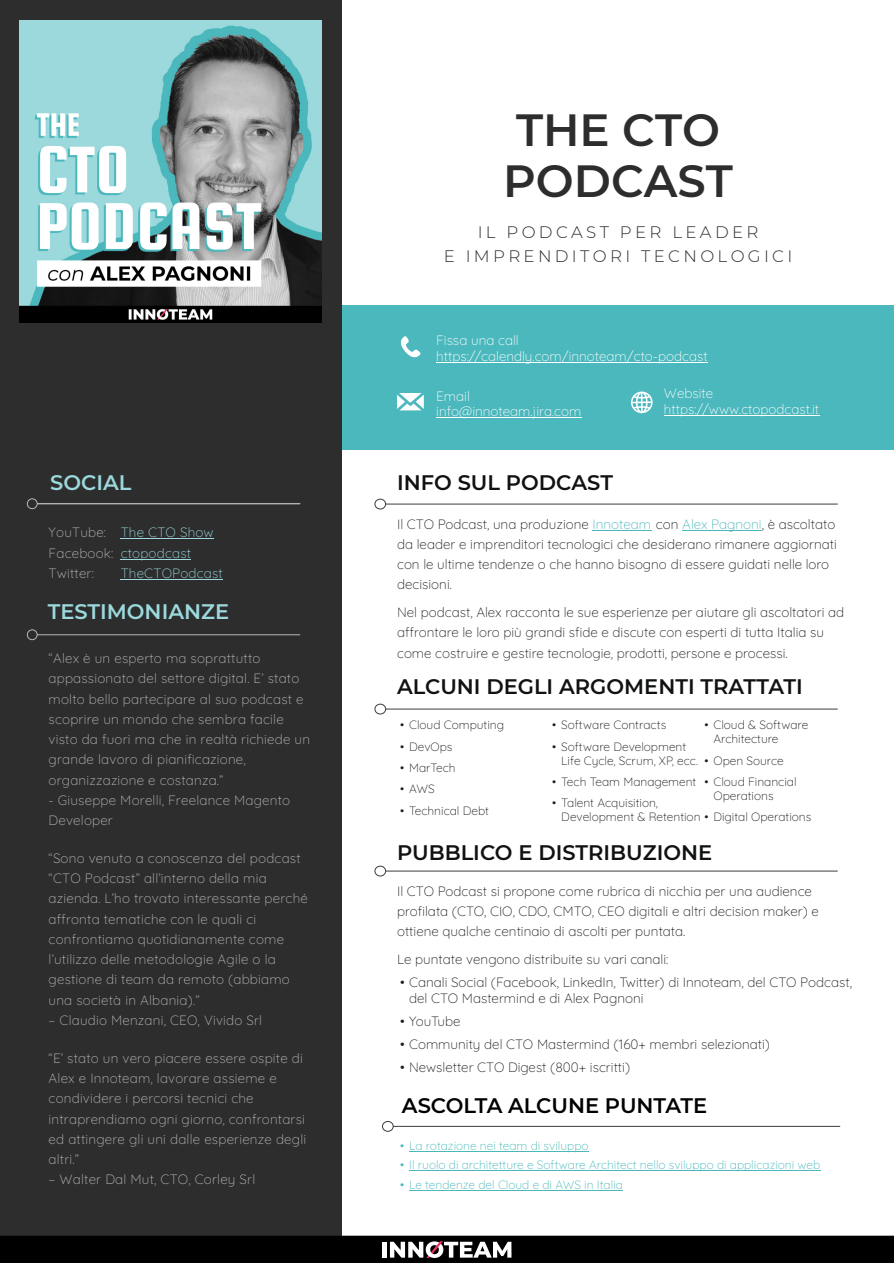
<style>
.page{position:relative;width:894px;height:1263px;background:#fff}
.page>*{position:absolute;margin:0;border:0;box-sizing:border-box;transform-origin:0 0}
.t1{font:600 45px/51.3px "Montserrat";color:#2d2d2e}
.t2{font:600 21px "Montserrat";color:#101112}
.t3{font:600 21px "Montserrat";color:#000}
.t4{font:600 21px "Montserrat";color:#9cd9dc}
.t5{font:300 16.65px/24.9px "Montserrat";letter-spacing:.2em;color:#2d2d2e;text-align:center}
.t6{font:300 13.5px/20.2px "Quicksand";letter-spacing:.015em;color:#b8b7b6}
.t7{font:300 13.5px/20.2px "Quicksand";color:#1d1d1b}
.t8{font:300 13.5px "Quicksand";color:#fff}
.t9{font:300 13.5px "Quicksand";letter-spacing:.015em;color:#9cd9dc}
.t10{font:300 12px/13.8px "Quicksand";color:#1d1d1b}
.t11{font:300 12px "Quicksand";color:#4ab7ba}
.s1{color:#9cd9dc}
.s2{color:#4ab7ba}
</style>
<div class="page">
<div style="left:342px;top:306px;width:551px;height:144px;background:#4bb8bd"></div>
<div style="left:0;top:0;width:341px;height:1263px;background:#2d2d2e"></div>
<img style="left:20px;top:20px;width:302px;height:302px">
<hr style="left:592px;top:530px;width:60px;height:1px;background:#4ab7ba">
<hr style="left:682px;top:530px;width:79px;height:1px;background:#4ab7ba">
<hr style="left:121px;top:539px;width:93px;height:1px;background:#9cd9dc">
<hr style="left:121px;top:559px;width:70px;height:1px;background:#9cd9dc">
<hr style="left:121px;top:579px;width:102px;height:1px;background:#9cd9dc">
<hr style="left:436px;top:362px;width:271px;height:1px;background:#fff">
<hr style="left:436px;top:417px;width:145px;height:1px;background:#fff">
<svg style="left:400px;top:336px;width:20px;height:21px"></svg>
<svg style="left:397px;top:393px;width:26px;height:17px"></svg>
<div style="left:27px;top:498px;width:11px;height:11px;border:1px solid #b8b7b6;border-radius:50%"></div>
<hr style="left:37px;top:634px;width:263px;height:1px;background:#b8b7b6">
<div style="left:27px;top:629px;width:11px;height:11px;border:1px solid #b8b7b6;border-radius:50%"></div>
<hr style="left:37px;top:503px;width:263px;height:1px;background:#b8b7b6">
<hr style="left:409px;top:1151px;width:179px;height:1px;background:#4ab7ba">
<hr style="left:409px;top:1170px;width:410px;height:1px;background:#4ab7ba">
<hr style="left:409px;top:1190px;width:213px;height:1px;background:#4ab7ba">
<hr style="left:393px;top:1126px;width:446px;height:1px;background:#3d3d3d">
<div style="left:382px;top:1121px;width:11px;height:11px;border:1px solid #3d3d3d;border-radius:50%"></div>
<hr style="left:385px;top:504px;width:452px;height:1px;background:#3d3d3d">
<div style="left:374px;top:499px;width:12px;height:10px;border:1px solid #3d3d3d;border-radius:50%"></div>
<hr style="left:385px;top:871px;width:452px;height:1px;background:#3d3d3d">
<div style="left:374px;top:866px;width:12px;height:10px;border:1px solid #3d3d3d;border-radius:50%"></div>
<hr style="left:385px;top:709px;width:452px;height:1px;background:#3d3d3d">
<div style="left:374px;top:704px;width:12px;height:10px;border:1px solid #3d3d3d;border-radius:50%"></div>
<div style="left:0;top:1236px;width:893px;height:27px;background:#000"></div>
<hr style="left:382px;top:1242px;width:4px;height:16px;background:#fff">
<svg style="left:390px;top:1241px;width:121px;height:17px"></svg>
<hr style="left:663px;top:415px;width:155px;height:1px;background:#fff">
<svg style="left:630px;top:392px;width:22px;height:21px"></svg>
<h1 class="t1" style="left:503px;top:104px;width:231px">THE CTO<br>PODCAST</h1>
<p class="t5" style="left:443px;top:219px;width:350px">IL PODCAST PER LEADER<br>E IMPRENDITORI TECNOLOGICI</p>
<p class="t8" style="left:436px;top:332px;width:84px">Fissa una call</p>
<p class="t8" style="left:436px;top:347px;width:273px">https://calendly.com/innoteam/cto-podcast</p>
<p class="t8" style="left:436px;top:387px;width:35px">Email</p>
<p class="t8" style="left:436px;top:402px;width:147px">info@innoteam.jira.com</p>
<h2 class="t4" style="left:50px;top:470px;width:83px">SOCIAL</h2>
<h2 class="t2" style="left:397px;top:469px;width:217px">INFO SUL PODCAST</h2>
<p class="t8" style="left:663px;top:385px;width:51px">Website</p>
<p class="t8" style="left:663px;top:400px;width:157px">https://www.ctopodcast.it</p>
<p class="t6" style="left:49px;top:522px;width:166px">YouTube: <span class="s1">The CTO Show<br></span>Facebook: <span class="s1">ctopodcast<br></span>Twitter:</p>
<p class="t9" style="left:121px;top:564px;width:104px">TheCTOPodcast</p>
<h2 class="t4" style="left:48px;top:599px;width:183px">TESTIMONIANZE</h2>
<p class="t6" style="left:49px;top:648px;width:263px">“Alex è un esperto ma soprattutto appassionato del settore digital. E’ stato molto bello partecipare al suo podcast e scoprire un mondo che sembra facile visto da fuori ma che in realtà richiede un grande lavoro di pianificazione, organizzazione e costanza.”</p>
<p class="t6" style="left:49px;top:790px;width:243px">- Giuseppe Morelli, Freelance Magento<br>Developer</p>
<p class="t6" style="left:49px;top:848px;width:261px">“Sono venuto a conoscenza del podcast “CTO Podcast” all’interno della mia azienda. L’ho trovato interessante perché affronta tematiche con le quali ci confrontiamo quotidianamente come l’utilizzo delle metodologie Agile o la gestione di team da remoto (abbiamo una società in Albania).”</p>
<p class="t6" style="left:49px;top:1010px;width:215px">– Claudio Menzani, CEO, Vivido Srl</p>
<p class="t6" style="left:49px;top:1048px;width:259px">“E’ stato un vero piacere essere ospite di Alex e Innoteam, lavorare assieme e condividere i percorsi tecnici che intraprendiamo ogni giorno, confrontarsi ed attingere gli uni dalle esperienze degli altri.”</p>
<p class="t6" style="left:49px;top:1169px;width:208px">– Walter Dal Mut, CTO, Corley Srl</p>
<p class="t7" style="left:397px;top:513px;width:441px">Il CTO Podcast, una produzione <span class="s2">Innoteam</span> con <span class="s2">Alex Pagnoni</span>, è ascoltato da leader e imprenditori tecnologici che desiderano rimanere aggiornati con le ultime tendenze o che hanno bisogno di essere guidati nelle loro decisioni.</p>
<p class="t7" style="left:397px;top:602px;width:448px">Nel podcast, Alex racconta le sue esperienze per aiutare gli ascoltatori ad affrontare le loro più grandi sfide e discute con esperti di tutta Italia su come costruire e gestire tecnologie, prodotti, persone e processi.</p>
<h2 class="t2" style="left:397px;top:674px;width:407px">ALCUNI DEGLI ARGOMENTI TRATTATI</h2>
<p class="t10" style="left:400px;top:718px;width:105px">• Cloud Computing</p>
<p class="t10" style="left:400px;top:739px;width:54px">• DevOps</p>
<p class="t10" style="left:400px;top:761px;width:57px">• MarTech</p>
<p class="t10" style="left:400px;top:782px;width:36px">• AWS</p>
<p class="t10" style="left:400px;top:803px;width:90px">• Technical Debt</p>
<p class="t10" style="left:713px;top:718px;width:96px;text-indent:-9px">• Cloud &amp; Software<br>Architecture</p>
<p class="t10" style="left:704px;top:753px;width:81px">• Open Source</p>
<p class="t10" style="left:713px;top:774px;width:85px;text-indent:-9px">• Cloud Financial<br>Operations</p>
<p class="t10" style="left:552px;top:718px;width:115px">• Software Contracts</p>
<p class="t10" style="left:561px;top:739px;width:138px;text-indent:-9px">• Software Development<br>Life Cycle, Scrum, XP, ecc.</p>
<p class="t10" style="left:552px;top:774px;width:146px">• Tech Team Management</p>
<p class="t10" style="left:561px;top:796px;width:251px;text-indent:-9px">• Talent Acquisition,<br>Development &amp; Retention • Digital Operations</p>
<h2 class="t2" style="left:397px;top:839px;width:316px">PUBBLICO E DISTRIBUZIONE</h2>
<p class="t7" style="left:397px;top:880px;width:423px">Il CTO Podcast si propone come rubrica di nicchia per una audience profilata (CTO, CIO, CDO, CMTO, CEO digitali e altri decision maker) e ottiene qualche centinaio di ascolti per puntata.</p>
<p class="t7" style="left:397px;top:949px;width:273px">Le puntate vengono distribuite su vari canali:</p>
<p class="t7" style="left:409px;top:974px;width:444px;line-height:15.5px;text-indent:-9px">• Canali Social (Facebook, LinkedIn, Twitter) di Innoteam, del CTO Podcast, del CTO Mastermind e di Alex Pagnoni</p>
<p class="t7" style="left:400px;top:1010px;width:62px">• YouTube</p>
<p class="t7" style="left:400px;top:1033px;width:371px">• Community del CTO Mastermind (160+ membri selezionati)</p>
<p class="t7" style="left:400px;top:1056px;width:231px">• Newsletter CTO Digest (800+ iscritti)</p>
<h2 class="t3" style="left:402px;top:1093px;width:307px">ASCOLTA ALCUNE PUNTATE</h2>
<p class="t11" style="left:400px;top:1138px;width:190px">• La rotazione nei team di sviluppo</p>
<p class="t11" style="left:400px;top:1157px;width:421px">• Il ruolo di architetture e Software Architect nello sviluppo di applicazioni web</p>
<p class="t11" style="left:400px;top:1177px;width:224px">• Le tendenze del Cloud e di AWS in Italia</p>
</div>
